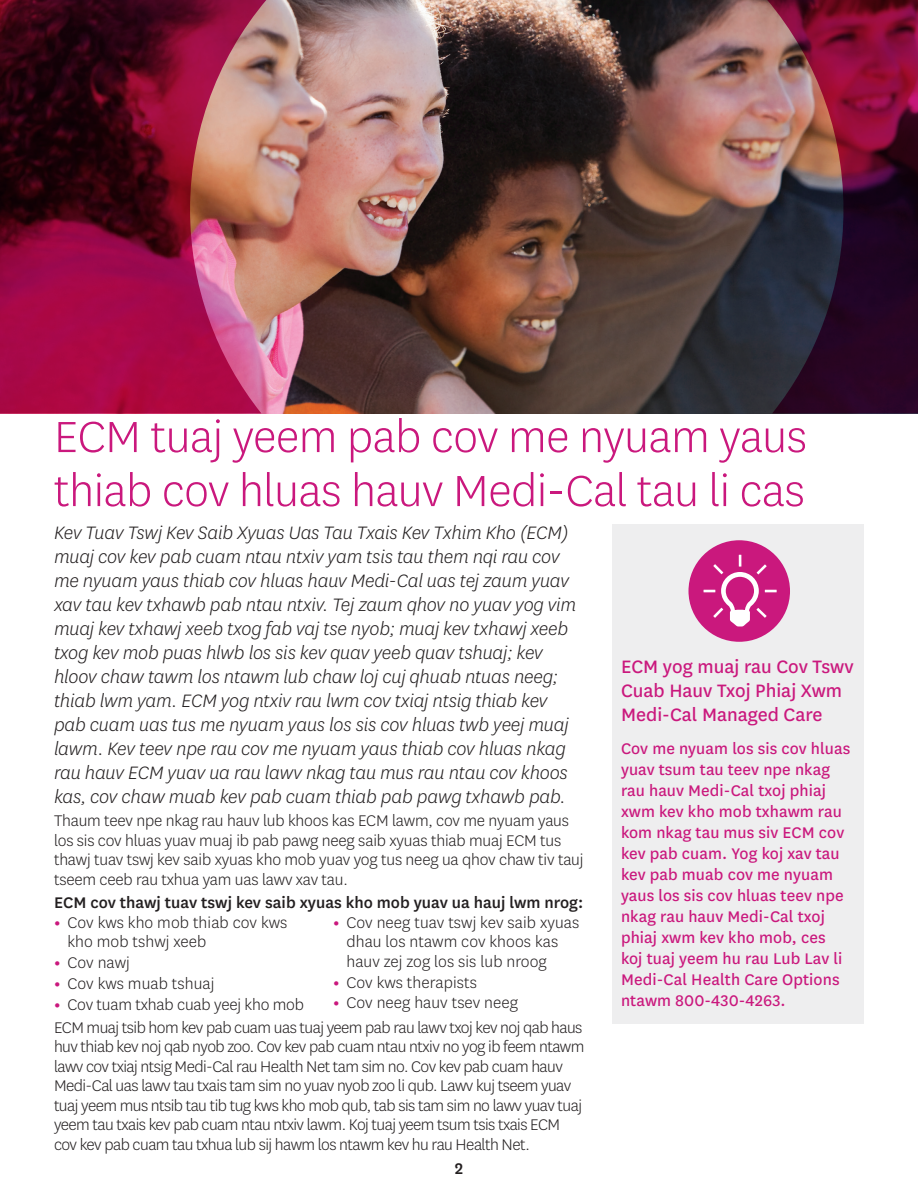
<style>
.page{position:relative;width:918px;height:1188px;background:#fff}
.page>*{position:absolute;margin:0;border:0;box-sizing:border-box;transform-origin:0 0}
.t1{font:300 51px/54px "Centene Sans";letter-spacing:-.01em;color:#ca187d}
.t2{font:italic 300 21px/24px "Centene Sans";letter-spacing:-.01em;color:#231f20}
.t3{font:21px/24px "Centene Sans";color:#ca187d}
.t4{font:300 18px/19.5px "Centene Sans";letter-spacing:-.03em;color:#231f20}
.t5{font:18px/21px "Centene Sans";letter-spacing:.005em;color:#ca187d}
.t6{font:300 18px/19.5px "Centene Sans";letter-spacing:-.01em;color:#231f20}
.t7{font:300 18px/19.5px "Centene Sans";letter-spacing:.005em;color:#231f20}
.t8{font:500 18px "Centene Sans";color:#231f20}
.s1{font-weight:700;color:#ca187d}
</style>
<div class="page">
<div style="left:612px;top:524px;width:252px;height:500px;background:#eeeeef"></div>
<img style="left:0;top:0;width:918px;height:413px">
<div style="left:688px;top:540px;width:102px;height:102px;background:#ca187d;border-radius:50%"></div>
<svg style="left:704px;top:555px;width:73px;height:72px"></svg>
<h2 class="t1" style="left:54px;top:408px;width:754px">ECM tuaj yeem pab cov me nyuam yaus thiab cov hluas hauv Medi-Cal tau li cas</h2>
<p class="t2" style="left:54px;top:520px;width:524px">Kev Tuav Tswj Kev Saib Xyuas Uas Tau Txais Kev Txhim Kho (ECM) muaj cov kev pab cuam ntau ntxiv yam tsis tau them nqi rau cov me nyuam yaus thiab cov hluas hauv Medi-Cal uas tej zaum yuav xav tau kev txhawb pab ntau ntxiv. Tej zaum qhov no yuav yog vim muaj kev txhawj xeeb txog fab vaj tse nyob; muaj kev txhawj xeeb txog kev mob puas hlwb los sis kev quav yeeb quav tshuaj; kev hloov chaw tawm los ntawm lub chaw loj cuj qhuab ntuas neeg; thiab lwm yam. ECM yog ntxiv rau lwm cov txiaj ntsig thiab kev pab cuam uas tus me nyuam yaus los sis cov hluas twb yeej muaj lawm. Kev teev npe rau cov me nyuam yaus thiab cov hluas nkag rau hauv ECM yuav ua rau lawv nkag tau mus rau ntau cov khoos kas, cov chaw muab kev pab cuam thiab pab pawg txhawb pab.</p>
<p class="t6" style="left:54px;top:810px;width:531px">Thaum teev npe nkag rau hauv lub khoos kas ECM lawm, cov me nyuam yaus los sis cov hluas yuav muaj ib pab pawg neeg saib xyuas thiab muaj ECM tus thawj tuav tswj kev saib xyuas kho mob yuav yog tus neeg ua qhov chaw tiv tauj tseem ceeb rau txhua yam uas lawv xav tau.</p>
<p class="t8" style="left:54px;top:890px;width:531px">ECM cov thawj tuav tswj kev saib xyuas kho mob yuav ua hauj lwm nrog:</p>
<p class="t7" style="left:68px;top:912px;width:221px;text-indent:-14px"><span class="s1">•</span> Cov kws kho mob thiab cov kws kho mob tshwj xeeb</p>
<p class="t4" style="left:54px;top:952px;width:77px"><span class="s1">•</span> Cov nawj</p>
<p class="t7" style="left:54px;top:973px;width:162px"><span class="s1">•</span> Cov kws muab tshuaj</p>
<p class="t6" style="left:54px;top:994px;width:252px"><span class="s1">•</span> Cov tuam txhab cuab yeej kho mob</p>
<p class="t3" style="left:621px;top:653px;width:234px">ECM yog muaj rau Cov Tswv<br>Cuab Hauv Txoj Phiaj Xwm<br>Medi-Cal Managed Care</p>
<p class="t5" style="left:621px;top:737px;width:231px">Cov me nyuam los sis cov hluas yuav tsum tau teev npe nkag rau hauv Medi-Cal txoj phiaj xwm kev kho mob txhawm rau kom nkag tau mus siv ECM cov kev pab cuam. Yog koj xav tau kev pab muab cov me nyuam yaus los sis cov hluas teev npe nkag rau hauv Medi-Cal txoj phiaj xwm kev kho mob, ces koj tuaj yeem hu rau Lub Lav li<br>Medi-Cal Health Care Options ntawm 800-430-4263.</p>
<p class="t7" style="left:346px;top:912px;width:234px;text-indent:-14px"><span class="s1">•</span> Cov neeg tuav tswj kev saib xyuas dhau los ntawm cov khoos kas hauv zej zog los sis lub nroog</p>
<p class="t7" style="left:333px;top:972px;width:145px"><span class="s1">•</span> Cov kws therapists</p>
<p class="t7" style="left:333px;top:993px;width:187px"><span class="s1">•</span> Cov neeg hauv tsev neeg</p>
<p class="t4" style="left:54px;top:1017px;width:532px">ECM muaj tsib hom kev pab cuam uas tuaj yeem pab rau lawv txoj kev noj qab haus huv thiab kev noj qab nyob zoo. Cov kev pab cuam ntau ntxiv no yog ib feem ntawm lawv cov txiaj ntsig Medi-Cal rau Health Net tam sim no. Cov kev pab cuam hauv Medi-Cal uas lawv tau txais tam sim no yuav nyob zoo li qub. Lawv kuj tseem yuav tuaj yeem mus ntsib tau tib tug kws kho mob qub, tab sis tam sim no lawv yuav tuaj yeem tau txais kev pab cuam ntau ntxiv lawm. Koj tuaj yeem tsum tsis txais ECM cov kev pab cuam tau txhua lub sij hawm los ntawm kev hu rau Health Net.</p>
<p class="t8" style="left:455px;top:1156px;width:10px">2</p>
</div>
